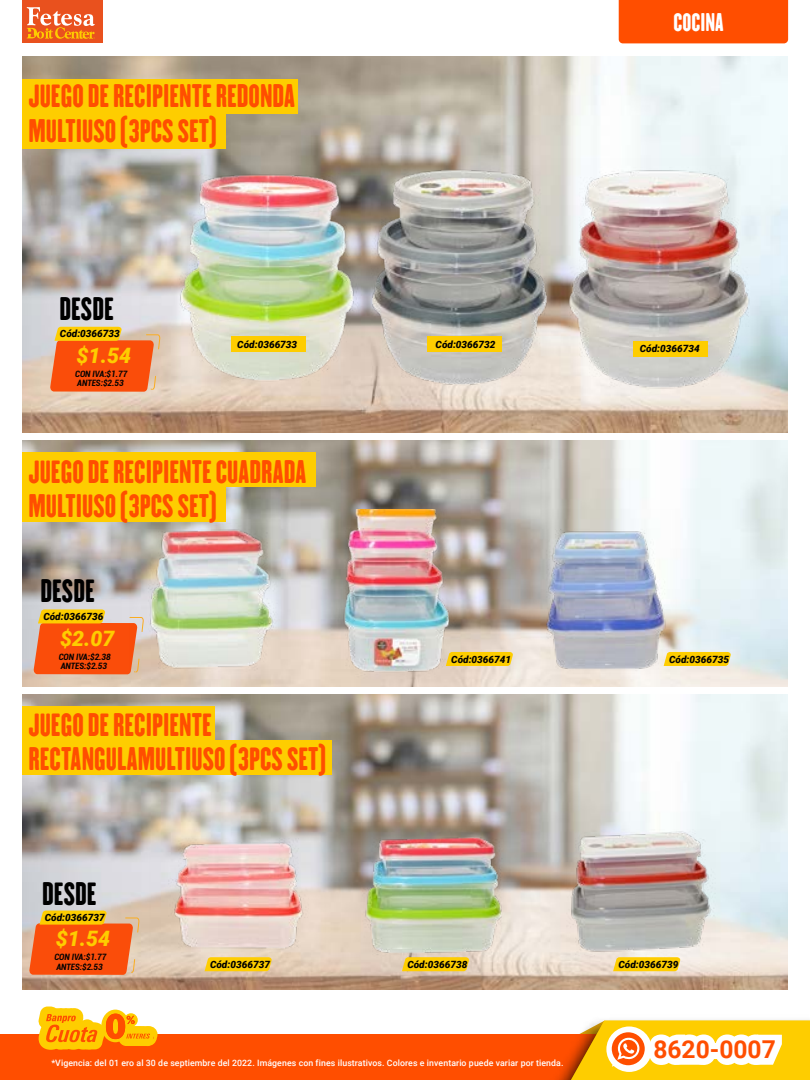
<style>
.page{position:relative;width:810px;height:1080px;background:#fff}
.page>*{position:absolute;margin:0;border:0;box-sizing:border-box;transform-origin:0 0}
.t1{font:28.75px/34.5px "H.H.Samuel";color:#ff4e00}
.t2{font:28.75px "H.H.Samuel";color:#000}
.t3{font:700 24.62px "Roboto";color:#ff4e00}
.t4{font:22.5px "H.H.Samuel";color:#fff}
.t5{font:italic 900 21.25px "Roboto";color:#fecd00}
.t6{font:italic 900 10px "Roboto";color:#000}
.t7{font:500 8.75px "Roboto";letter-spacing:.01em;color:#fff}
.t8{font:italic 700 condensed 8.75px/9.5px "Roboto";color:#020203}
</style>
<div class="page">
<div style="left:0;top:1035px;width:605px;height:45px;background:#ff4e00"></div>
<img style="left:529px;top:1020px;width:281px;height:60px">
<svg style="left:38px;top:1007px;width:120px;height:43px"></svg>
<svg style="left:561px;top:1021px;width:249px;height:59px"></svg>
<div style="left:22px;top:0;width:80px;height:43px;background:#e9511e"></div>
<svg style="left:27px;top:7px;width:68px;height:32px"></svg>
<div style="left:619px;top:0;width:169px;height:43px;background:#ff4e00"></div>
<img style="left:22px;top:57px;width:766px;height:376px">
<img style="left:22px;top:441px;width:766px;height:245px">
<img style="left:22px;top:694px;width:766px;height:295px">
<img style="left:139px;top:174px;width:226px;height:236px">
<div style="left:22px;top:79px;width:276px;height:35px;background:#fecd00"></div>
<div style="left:22px;top:453px;width:294px;height:34px;background:#fecd00"></div>
<div style="left:22px;top:114px;width:204px;height:35px;background:#fecd00"></div>
<div style="left:22px;top:487px;width:204px;height:35px;background:#fecd00"></div>
<svg style="left:50px;top:327px;width:110px;height:65px"></svg>
<img style="left:343px;top:161px;width:204px;height:236px">
<div style="left:231px;top:337px;width:75px;height:15px;background:#fecd00"></div>
<div style="left:427px;top:337px;width:74px;height:15px;background:#fecd00"></div>
<img style="left:551px;top:159px;width:221px;height:236px">
<div style="left:634px;top:341px;width:74px;height:16px;background:#fecd00"></div>
<svg style="left:33px;top:609px;width:97px;height:65px"></svg>
<img style="left:130px;top:523px;width:157px;height:157px">
<img style="left:326px;top:509px;width:136px;height:174px">
<svg style="left:446px;top:652px;width:67px;height:14px"></svg>
<img style="left:547px;top:509px;width:130px;height:164px">
<svg style="left:664px;top:652px;width:67px;height:14px"></svg>
<svg style="left:29px;top:911px;width:110px;height:64px"></svg>
<svg style="left:402px;top:957px;width:67px;height:14px"></svg>
<svg style="left:613px;top:958px;width:68px;height:13px"></svg>
<div style="left:22px;top:740px;width:310px;height:35px;background:#fecd00"></div>
<div style="left:22px;top:706px;width:193px;height:34px;background:#fecd00"></div>
<img style="left:150px;top:830px;width:176px;height:127px">
<svg style="left:205px;top:957px;width:67px;height:14px"></svg>
<img style="left:342px;top:830px;width:182px;height:127px">
<img style="left:567px;top:830px;width:148px;height:128px">
<p class="t1" style="left:29px;top:78px;width:268px">JUEGO DE RECIPIENTE REDONDA<br>MULTIUSO (3PCS SET)</p>
<p class="t2" style="left:60px;top:291px;width:56px">DESDE</p>
<p class="t6" style="left:60px;top:327px;width:62px">Cód:0366733</p>
<p class="t4" style="left:673px;top:8px;width:52px">COCINA</p>
<p class="t5" style="left:77px;top:341px;width:56px">$1.54</p>
<p class="t8" style="left:75px;top:369px;width:54px">CON IVA:$1.77<br>ANTES:$2.53</p>
<p class="t6" style="left:237px;top:337px;width:61px">Cód:0366733</p>
<p class="t6" style="left:436px;top:338px;width:61px">Cód:0366732</p>
<p class="t6" style="left:640px;top:341px;width:62px">Cód:0366734</p>
<p class="t1" style="left:29px;top:454px;width:280px">JUEGO DE RECIPIENTE CUADRADA<br>MULTIUSO (3PCS SET)</p>
<p class="t2" style="left:40px;top:572px;width:56px">DESDE</p>
<p class="t6" style="left:43px;top:610px;width:61px">Cód:0366736</p>
<p class="t5" style="left:60px;top:623px;width:56px">$2.07</p>
<p class="t8" style="left:59px;top:651px;width:54px">CON IVA:$2.38<br>ANTES:$2.53</p>
<p class="t1" style="left:29px;top:707px;width:300px">JUEGO DE RECIPIENTE<br>RECTANGULAMULTIUSO (3PCS SET)</p>
<p class="t2" style="left:42px;top:876px;width:56px">DESDE</p>
<p class="t6" style="left:45px;top:911px;width:62px">Cód:0366737</p>
<p class="t5" style="left:56px;top:924px;width:56px">$1.54</p>
<p class="t8" style="left:54px;top:952px;width:54px">CON IVA:$1.77<br>ANTES:$2.53</p>
<p class="t6" style="left:210px;top:957px;width:62px">Cód:0366737</p>
<p class="t6" style="left:451px;top:652px;width:62px">Cód:0366741</p>
<p class="t6" style="left:669px;top:652px;width:61px">Cód:0366735</p>
<p class="t6" style="left:407px;top:957px;width:61px">Cód:0366738</p>
<p class="t6" style="left:619px;top:957px;width:61px">Cód:0366739</p>
<p class="t7" style="left:51px;top:1056px;width:514px">*Vigencia: del 01 ero al 30 de septiembre del 2022. Imágenes con fines ilustrativos. Colores e inventario puede variar por tienda.</p>
<p class="t3" style="left:653px;top:1032px;width:124px">8620-0007</p>
</div>
